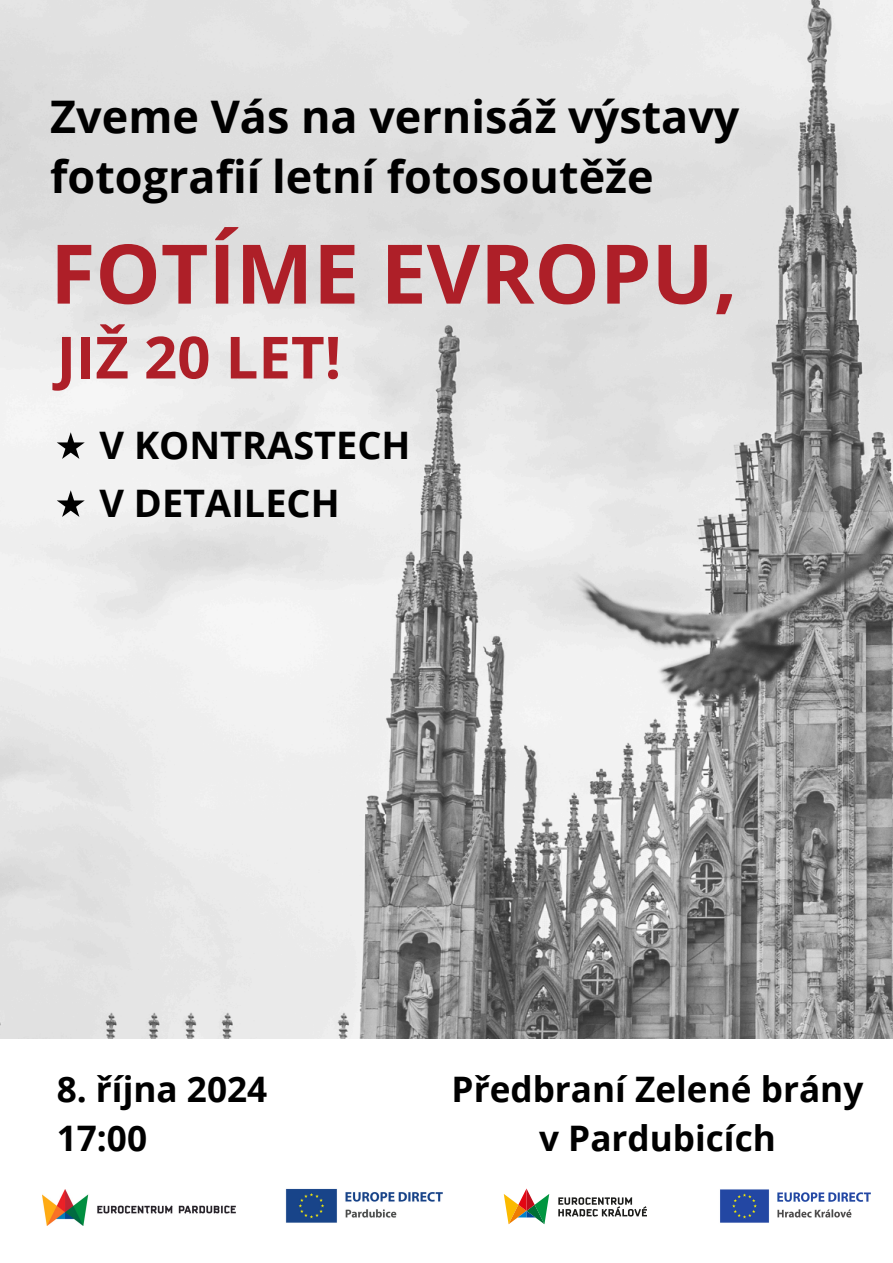
<style>
.page{position:relative;width:893px;height:1263px;background:#fff}
.page>*{position:absolute;margin:0;border:0;box-sizing:border-box;transform-origin:0 0}
.t1{font:700 82.2px "Open Sans";color:#ae1f28}
.t2{font:700 58.12px "Open Sans";color:#ae1f28}
.t3{font:700 44.92px/59.6px "Open Sans";color:#000}
.t4{font:700 37.95px/57.9px "Open Sans";color:#000}
.t5{font:700 35.17px/48.9px "Open Sans";color:#000;text-align:center}
</style>
<div class="page">
<img style="left:0;top:0;width:893px;height:1039px">
<img style="left:285px;top:1188px;width:158px;height:35px">
<img style="left:43px;top:1189px;width:193px;height:36px">
<img style="left:720px;top:1189px;width:151px;height:34px">
<svg style="left:504px;top:1188px;width:45px;height:36px"></svg>
<svg style="left:558px;top:1197px;width:89px;height:19px"></svg>
<svg style="left:57px;top:432px;width:28px;height:27px"></svg>
<svg style="left:57px;top:490px;width:28px;height:27px"></svg>
<p class="t3" style="left:50px;top:86px;width:690px">Zveme Vás na vernisáž výstavy fotografií letní fotosoutěže</p>
<p class="t1" style="left:50px;top:216px;width:689px">FOTÍME EVROPU,</p>
<p class="t2" style="left:57px;top:316px;width:286px">JIŽ 20 LET!</p>
<h4 class="t4" style="left:99px;top:415px;width:313px">V KONTRASTECH<br>V DETAILECH</h4>
<p class="t5" style="left:57px;top:1063px;width:212px">8. října 2024</p>
<p class="t5" style="left:57px;top:1112px;width:92px">17:00</p>
<p class="t5" style="left:451px;top:1063px;width:413px">Předbraní Zelené brány v Pardubicích</p>
</div>
